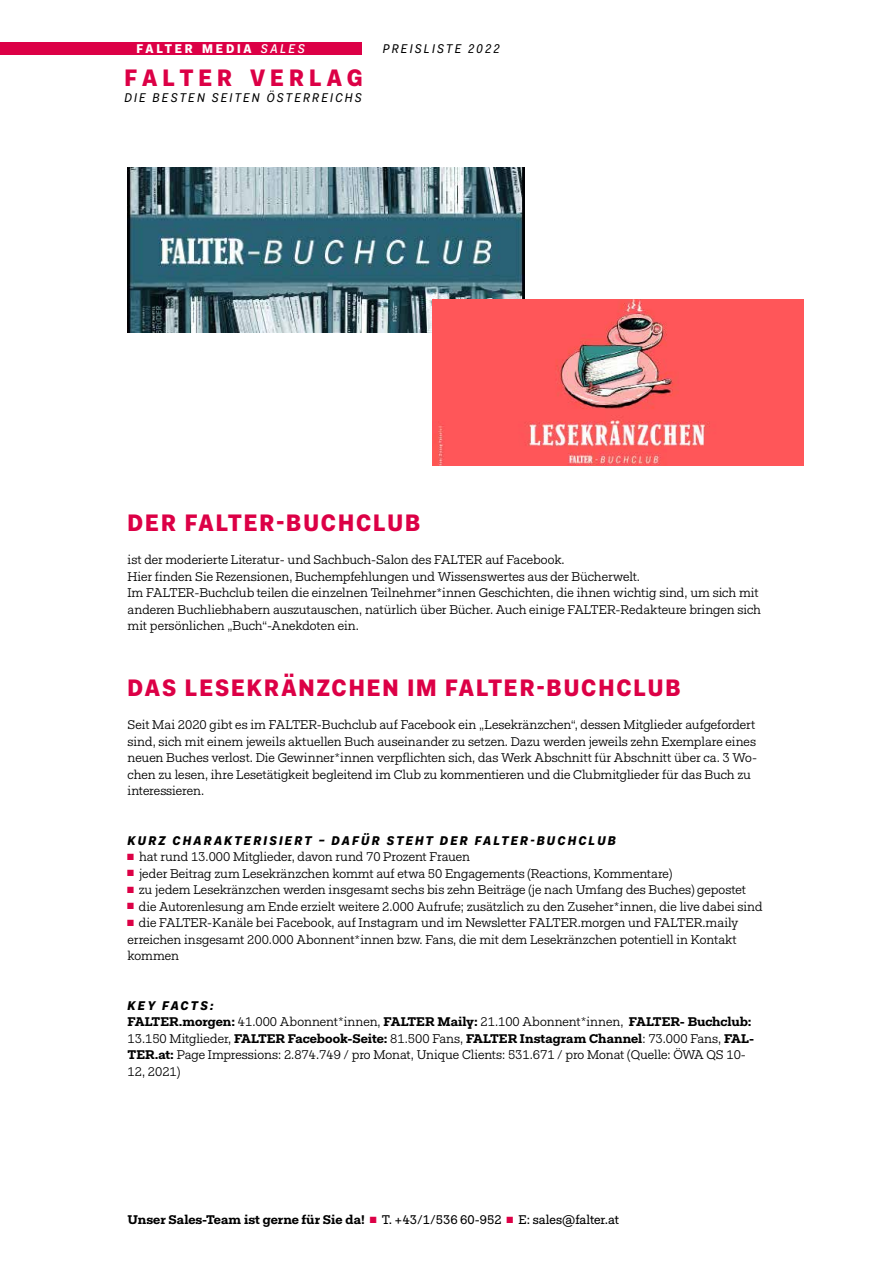
<style>
.page{position:relative;width:893px;height:1263px;background:#fff}
.page>*{position:absolute;margin:0;border:0;box-sizing:border-box;transform-origin:0 0}
.t1{font:900 24px "Fakt Sm Con Pro";letter-spacing:.08em;color:#dc0046}
.t2{font:900 24px "Fakt Sm Con Pro";letter-spacing:.205em;color:#dc0046}
.t3{font:12.75px/16.5px "Fakt Slab Pro Blond";letter-spacing:-.005em;color:#000}
.t4{font:700 12.75px/16.5px "Fakt Slab Pro";letter-spacing:-.005em;color:#000}
.t5{font:12.75px "Fakt Slab Pro";color:#000}
.t6{font:italic 900 12.75px "Fakt Sm Con Pro";letter-spacing:.17em;color:#000}
.t7{font:italic 12.75px "Fakt Sm Con Pro";letter-spacing:.17em;color:#000}
.t8{font:900 12.75px "Fakt Sm Con Pro";letter-spacing:.215em;color:#fff}
.s1{font-weight:500;font-style:italic}
.s2{font-family:"Fakt Sm Con Pro";color:#dc0046}
.s3{font-family:"Fakt Slab Pro Blond";font-weight:400}
.s4{font-family:"Fakt Slab Pro";font-weight:700}
.s5{font-weight:700}
</style>
<div class="page">
<div style="left:22px;top:43px;width:340px;height:12px;background:#dc0046"></div>
<div style="left:0;top:43px;width:71px;height:12px;background:#dc0046"></div>
<img style="left:128px;top:168px;width:397px;height:165px">
<img style="left:432px;top:300px;width:372px;height:165px">
<p class="t8" style="left:136px;top:41px;width:170px">FALTER MEDIA <span class="s1">SALES</span></p>
<h1 class="t2" style="left:124px;top:61px;width:240px">FALTER VERLAG</h1>
<p class="t7" style="left:124px;top:89px;width:239px">DIE BESTEN SEITEN ÖSTERREICHS</p>
<p class="t7" style="left:383px;top:40px;width:119px">PREISLISTE 2022</p>
<h1 class="t1" style="left:128px;top:507px;width:294px">DER FALTER-BUCHCLUB</h1>
<p class="t3" style="left:128px;top:551px;width:635px">ist der moderierte Literatur- und Sachbuch-Salon des FALTER auf Facebook.<br>Hier finden Sie Rezensionen, Buchempfehlungen und Wissenswertes aus der Bücherwelt.<br>Im FALTER-Buchclub teilen die einzelnen Teilnehmer*innen Geschichten, die ihnen wichtig sind, um sich mit anderen Buchliebhabern auszutauschen, natürlich über Bücher. Auch einige FALTER-Redakteure bringen sich mit persönlichen „Buch“-Anekdoten ein.</p>
<h1 class="t1" style="left:128px;top:672px;width:554px">DAS LESEKRÄNZCHEN IM FALTER-BUCHCLUB</h1>
<p class="t3" style="left:128px;top:716px;width:631px">Seit Mai 2020 gibt es im FALTER-Buchclub auf Facebook ein „Lesekränzchen“, dessen Mitglieder aufgefordert sind, sich mit einem jeweils aktuellen Buch auseinander zu setzen. Dazu werden jeweils zehn Exemplare eines neuen Buches verlost. Die Gewinner*innen verpflichten sich, das Werk Abschnitt für Abschnitt über ca. 3 Wo&shy;chen zu lesen, ihre Lesetätigkeit begleitend im Club zu kommentieren und die Clubmitglieder für das Buch zu interessieren.</p>
<p class="t6" style="left:128px;top:832px;width:490px">KURZ CHARAKTERISIERT – DAFÜR STEHT DER FALTER-BUCHCLUB</p>
<p class="t3" style="left:128px;top:848px;width:637px"><span class="s2">◼</span> hat rund 13.000 Mitglieder, davon rund 70 Prozent Frauen<br><span class="s2">◼</span> jeder Beitrag zum Lesekränzchen kommt auf etwa 50 Engagements (Reactions, Kommentare)<br><span class="s2">◼</span> zu jedem Lesekränzchen werden insgesamt sechs bis zehn Beiträge (je nach Umfang des Buches) gepostet<br><span class="s2">◼</span> die Autorenlesung am Ende erzielt weitere 2.000 Aufrufe; zusätzlich zu den Zuseher*innen, die live dabei sind <span class="s2">◼</span> die FALTER-Kanäle bei Facebook, auf Instagram und im Newsletter FALTER.morgen und FALTER.maily erreichen insgesamt 200.000 Abonnent*innen bzw. Fans, die mit dem Lesekränzchen potentiell in Kontakt kommen</p>
<p class="t6" style="left:128px;top:997px;width:87px">KEY FACTS:</p>
<p class="t4" style="left:128px;top:1013px;width:628px">FALTER.morgen: <span class="s3">41.000 Abonnent*innen,</span> FALTER Maily: <span class="s3">21.100 Abonnent*innen,</span> FALTER- Buchclub:<br><span class="s3">13.150 Mitglieder,</span> FALTER Facebook-Seite: <span class="s3">81.500 Fans,</span> FALTER Instagram Channel<span class="s3">: 73.000 Fans,</span> FAL-</p>
<p class="t3" style="left:128px;top:1046px;width:620px"><span class="s4">TER.at:</span> Page Impressions: 2.874.749 / pro Monat, Unique Clients: 531.671 / pro Monat (Quelle: ÖWA QS 10-<br>12, 2021)</p>
<p class="t5" style="left:128px;top:1211px;width:493px"><span class="s5">Unser Sales-Team ist gerne für Sie da!</span> <span class="s2">◼</span> T. +43/1/536 60-952 <span class="s2">◼</span> E: sales@falter.at</p>
</div>
